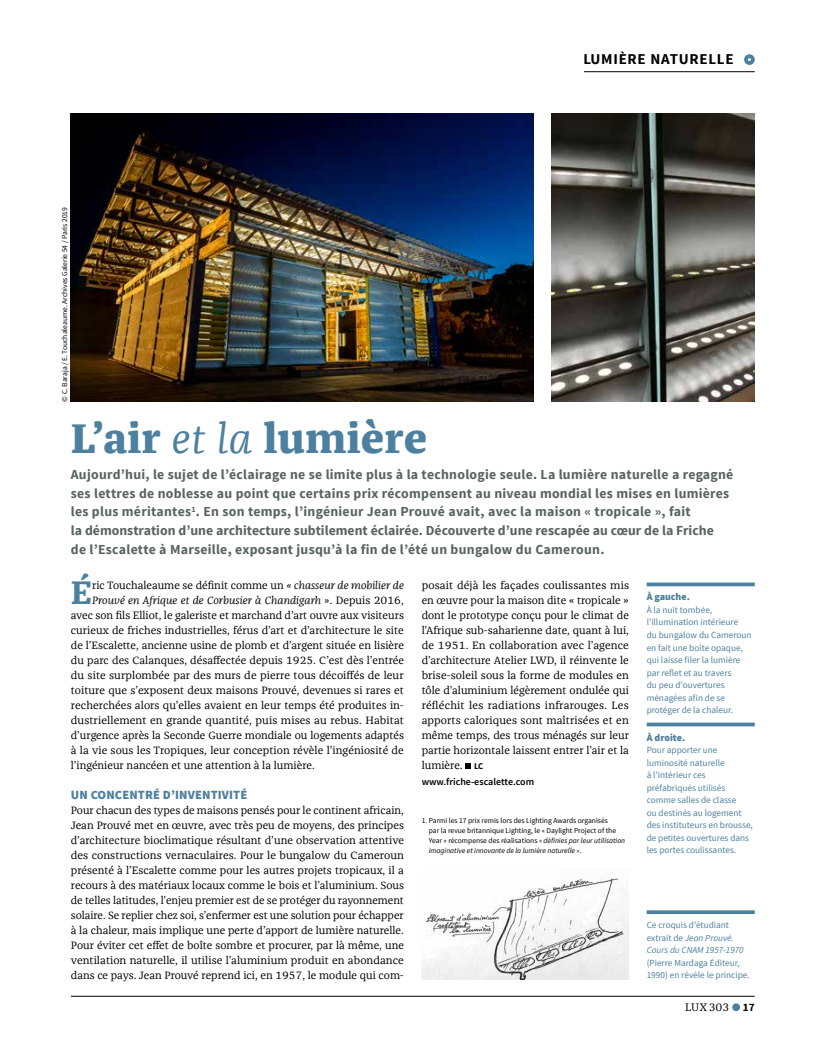
<style>
.page{position:relative;width:815px;height:1053px;background:#fff}
.page>*{position:absolute;margin:0;border:0;box-sizing:border-box;transform-origin:0 0}
.t1{font:800 42.5px "Franziska Offc";letter-spacing:.01em;color:#4d809e}
.t2{font:700 33.5px "Franziska Offc";color:#4d809e}
.t3{font:700 15px "Source Sans Pro";letter-spacing:.05em;color:#000}
.t4{font:700 13.75px/18.8px "Source Sans Pro";letter-spacing:.02em;color:#596461}
.t5{font:900 12.5px "Source Sans Pro";letter-spacing:.01em;color:#4d809e}
.t6{font:11.25px "Franziska Offc";color:#000}
.t7{font:11px/15px "Franziska Offc";color:#000;text-align:justify}
.t8{font:italic 11px "Franziska Offc";color:#000}
.t9{font:600 10px "Source Sans Pro";color:#000}
.t10{font:900 10px "Source Sans Pro";color:#4d809e}
.t11{font:9.25px/12.5px "Source Sans Pro";color:#4d809e}
.t12{font:italic 9.25px/12.5px "Source Sans Pro";color:#4d809e}
.t13{font:7.5px/10px "Source Sans Pro";color:#000}
.s1{font-weight:400;font-style:italic}
.s2{font-style:italic}
.s3{font-style:normal}
.s4{font-family:"Source Sans Pro";font-weight:700;font-size:8.75px}
.s5{font-family:"Source Sans Pro";font-weight:700}
</style>
<div class="page">
<hr style="left:584px;top:71px;width:150px;height:1px;background:#000">
<svg style="left:733px;top:71px;width:22px;height:1px"></svg>
<div style="left:744px;top:54px;width:11px;height:11px;border:4px solid #4d809e;border-radius:50%"></div>
<svg style="left:465px;top:763px;width:6px;height:6px"></svg>
<img style="left:71px;top:113px;width:462px;height:288px">
<img style="left:422px;top:878px;width:207px;height:101px">
<img style="left:551px;top:113px;width:204px;height:288px">
<svg style="left:647px;top:582px;width:108px;height:4px"></svg>
<svg style="left:647px;top:722px;width:108px;height:4px"></svg>
<svg style="left:647px;top:910px;width:108px;height:4px"></svg>
<hr style="left:71px;top:995px;width:684px;height:1px;background:#000">
<div style="left:732px;top:1003px;width:8px;height:8px;background:#4d809e;border-radius:50%"></div>
<p class="t13" style="left:60px;top:401px;width:196px;rotate:-90deg">© C. Baraja / E. Touchaleaume. Archives Galerie 54 / Paris 2019</p>
<h3 class="t3" style="left:583px;top:50px;width:152px">LUMIÈRE NATURELLE</h3>
<h1 class="t1" style="left:71px;top:414px;width:358px">L’air <span class="s1">et la</span> lumière</h1>
<p class="t4" style="left:71px;top:465px;width:664px">Aujourd’hui, le sujet de l’éclairage ne se limite plus à la technologie seule. La lumière naturelle a regagné ses lettres de noblesse au point que certains prix récompensent au niveau mondial les mises en lumières les plus méritantes<sup>1</sup>. En son temps, l’ingénieur Jean Prouvé avait, avec la maison « tropicale », fait<br>la démonstration d’une architecture subtilement éclairée. Découverte d’une rescapée au cœur de la Friche<br>de l’Escalette à Marseille, exposant jusqu’à la fin de l’été un bungalow du Cameroun.</p>
<h2 class="t2" style="left:71px;top:573px;width:23px">É</h2>
<p class="t7" style="left:92px;top:578px;width:313px">ric Touchaleaume se définit comme un <span class="s2">« chasseur de mobilier de</span></p>
<p class="t8" style="left:92px;top:594px;width:313px">Prouvé en Afrique et de Corbusier à Chandigarh »<span class="s3">. Depuis 2016,</span></p>
<p class="t7" style="left:71px;top:608px;width:335px">avec son fils Elliot, le galeriste et marchand d’art ouvre aux visiteurs</p>
<p class="t7" style="left:71px;top:623px;width:334px">curieux de friches industrielles, férus d’art et d’architecture le site</p>
<p class="t7" style="left:71px;top:638px;width:335px">de l’Escalette, ancienne usine de plomb et d’argent située en lisière</p>
<p class="t7" style="left:71px;top:653px;width:335px">du parc des Calanques, désaffectée depuis 1925. C’est dès l’entrée</p>
<p class="t7" style="left:71px;top:668px;width:334px">du site surplombée par des murs de pierre tous décoiffés de leur</p>
<p class="t7" style="left:71px;top:683px;width:335px">toiture que s’exposent deux maisons Prouvé, devenues si rares et</p>
<p class="t7" style="left:71px;top:698px;width:335px">recherchées alors qu’elles avaient en leur temps été produites in-</p>
<p class="t7" style="left:71px;top:713px;width:335px">dustriellement en grande quantité, puis mises au rebus. Habitat</p>
<p class="t7" style="left:71px;top:728px;width:335px">d’urgence après la Seconde Guerre mondiale ou logements adaptés</p>
<p class="t7" style="left:71px;top:743px;width:334px">à la vie sous les Tropiques, leur conception révèle l’ingéniosité de</p>
<p class="t7" style="left:71px;top:758px;width:245px">l’ingénieur nancéen et une attention à la lumière.</p>
<p class="t5" style="left:71px;top:786px;width:178px">UN CONCENTRÉ D’INVENTIVITÉ</p>
<p class="t7" style="left:71px;top:803px;width:335px">Pour chacun des types de maisons pensés pour le continent africain, Jean Prouvé met en œuvre, avec très peu de moyens, des principes d’architecture bioclimatique résultant d’une observation attentive des constructions vernaculaires. Pour le bungalow du Cameroun présenté à l’Escalette comme pour les autres projets tropicaux, il a recours à des matériaux locaux comme le bois et l’aluminium. Sous de telles latitudes, l’enjeu premier est de se protéger du rayonnement solaire. Se replier chez soi, s’enfermer est une solution pour échapper à la chaleur, mais implique une perte d’apport de lumière naturelle.<br>Pour éviter cet effet de boîte sombre et procurer, par là même, une ventilation naturelle, il utilise l’aluminium produit en abondance dans ce pays. Jean Prouvé reprend ici, en 1957, le module qui com-</p>
<p class="t7" style="left:422px;top:578px;width:209px">posait déjà les façades coulissantes mis en œuvre pour la maison dite « tropicale » dont le prototype conçu pour le climat de l’Afrique sub-saharienne date, quant à lui, de 1951. En collaboration avec l’agence d’architecture Atelier LWD, il réinvente le brise-soleil sous la forme de modules en tôle d’aluminium légèrement ondulée qui réfléchit les radiations infrarouges. Les apports caloriques sont maîtrisées et en même temps, des trous ménagés sur leur partie horizontale laissent entrer l’air et la lumière. <span class="s4">LC</span></p>
<p class="t9" style="left:422px;top:775px;width:114px">www.friche-escalette.com</p>
<p class="t13" style="left:429px;top:816px;width:198px;text-indent:-7px">1. Parmi les 17 prix remis lors des Lighting Awards organisés<br>par la revue britannique Lighting, le « Daylight Project of the Year » récompense des réalisations <span class="s2">« définies par leur utilisation imaginative et innovante de la lumière naturelle »</span>.</p>
<p class="t10" style="left:647px;top:590px;width:45px">À gauche.</p>
<p class="t11" style="left:647px;top:603px;width:106px">À la nuit tombée, l’illumination intérieure<br>du bungalow du Cameroun en fait une boîte opaque, qui laisse filer la lumière par reflet et au travers<br>du peu d’ouvertures ménagées afin de se protéger de la chaleur.</p>
<p class="t10" style="left:647px;top:730px;width:40px">À droite.</p>
<p class="t11" style="left:647px;top:743px;width:108px">Pour apporter une luminosité naturelle<br>à l’intérieur ces préfabriqués utilisés comme salles de classe<br>ou destinés au logement des instituteurs en brousse, de petites ouvertures dans les portes coulissantes.</p>
<p class="t12" style="left:647px;top:918px;width:99px"><span class="s3">Ce croquis d’étudiant extrait de</span> Jean Prouvé.<br>Cours du CNAM 1957-1970</p>
<p class="t11" style="left:647px;top:956px;width:105px">(Pierre Mardaga Éditeur,<br>1990) en révèle le principe.</p>
<p class="t6" style="left:685px;top:1000px;width:71px">LUX303 <span class="s5">17</span></p>
</div>
